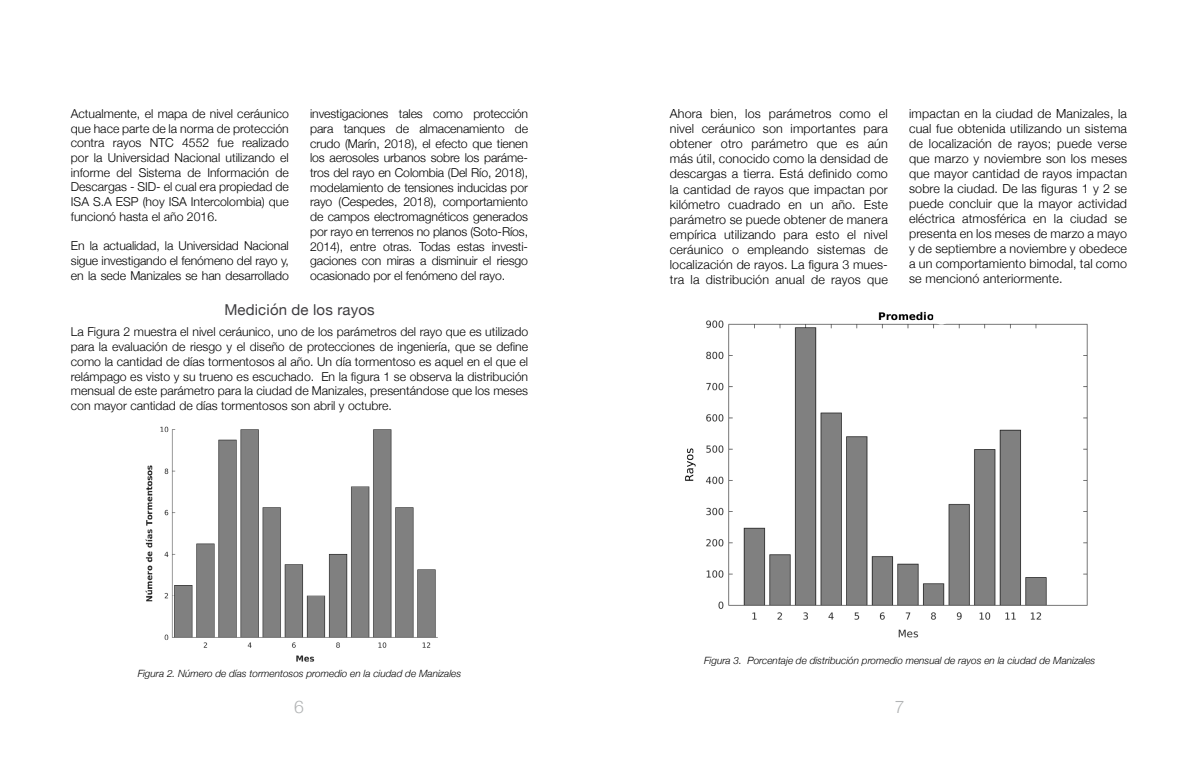
<style>
.page{position:relative;width:1198px;height:780px;background:#fff}
.page>*{position:absolute;margin:0;border:0;box-sizing:border-box;transform-origin:0 0}
.t1{font:300 17.5px "Helvetica Neue";color:#b1b3b4}
.t2{font:15px "Helvetica Neue";letter-spacing:.01em;color:#3e3d40}
.t3{font:300 12.5px/15px "Helvetica Neue";letter-spacing:.01em;color:#000;text-align:justify}
.t4{font:300 12.25px/14.8px "Helvetica Neue";letter-spacing:-.01em;color:#000;text-align:justify}
.t5{font:italic 300 10px "Helvetica Neue";color:#000}
</style>
<div class="page">
<img style="left:145px;top:426px;width:293px;height:236px">
<img style="left:685px;top:311px;width:403px;height:327px">
<div style="left:933px;top:310px;width:16px;height:14px;background:#fff;border-radius:50%"></div>
<p class="t4" style="left:71px;top:105px;width:219px">Actualmente, el mapa de nivel ceráunico que hace parte de la norma de protección contra rayos NTC 4552 fue realizado por la Universidad Nacional utilizando el informe del Sistema de Información de Descargas - SID- el cual era propiedad de ISA S.A ESP (hoy ISA Intercolombia) que funcionó hasta el año 2016.</p>
<p class="t4" style="left:71px;top:238px;width:219px">En la actualidad, la Universidad Nacional sigue investigando el fenómeno del rayo y, en la sede Manizales se han desarrollado</p>
<p class="t4" style="left:310px;top:106px;width:219px">investigaciones tales como protección para tanques de almacenamiento de crudo (Marín, 2018), el efecto que tienen los aerosoles urbanos sobre los paráme&shy;tros del rayo en Colombia (Del Río, 2018), modelamiento de tensiones inducidas por rayo (Cespedes, 2018), comportamiento de campos electromagnéticos generados por rayo en terrenos no planos (Soto-Ríos, 2014), entre otras. Todas estas investi&shy;gaciones con miras a disminuir el riesgo ocasionado por el fenómeno del rayo.</p>
<p class="t2" style="left:224px;top:299px;width:152px">Medición de los rayos</p>
<p class="t4" style="left:71px;top:324px;width:459px">La Figura 2 muestra el nivel ceráunico, uno de los parámetros del rayo que es utilizado para la evaluación de riesgo y el diseño de protecciones de ingeniería, que se define como la cantidad de días tormentosos al año. Un día tormentoso es aquel en el que el relámpago es visto y su trueno es escuchado. En la figura 1 se observa la distribución mensual de este parámetro para la ciudad de Manizales, presentándose que los meses con mayor cantidad de días tormentosos son abril y octubre.</p>
<p class="t5" style="left:138px;top:665px;width:325px">Figura 2. Número de días tormentosos promedio en la ciudad de Manizales</p>
<p class="t3" style="left:670px;top:106px;width:219px">Ahora bien, los parámetros como el nivel ceráunico son importantes para obtener otro parámetro que es aún más útil, conocido como la densidad de descargas a tierra. Está definido como la cantidad de rayos que impactan por kilómetro cuadrado en un año. Este parámetro se puede obtener de manera empírica utilizando para esto el nivel ceráunico o empleando sistemas de localización de rayos. La figura 3 mues&shy;tra la distribución anual de rayos que</p>
<p class="t3" style="left:909px;top:105px;width:219px">impactan en la ciudad de Manizales, la cual fue obtenida utilizando un sistema de localización de rayos; puede verse que marzo y noviembre son los meses que mayor cantidad de rayos impactan sobre la ciudad. De las figuras 1 y 2 se puede concluir que la mayor actividad eléctrica atmosférica en la ciudad se presenta en los meses de marzo a mayo y de septiembre a noviembre y obedece a un comportamiento bimodal, tal como se mencionó anteriormente.</p>
<p class="t5" style="left:704px;top:652px;width:393px">Figura 3. Porcentaje de distribución promedio mensual de rayos en la ciudad de Manizales</p>
<h1 class="t1" style="left:294px;top:692px;width:11px">6</h1>
<h1 class="t1" style="left:895px;top:692px;width:11px">7</h1>
</div>
